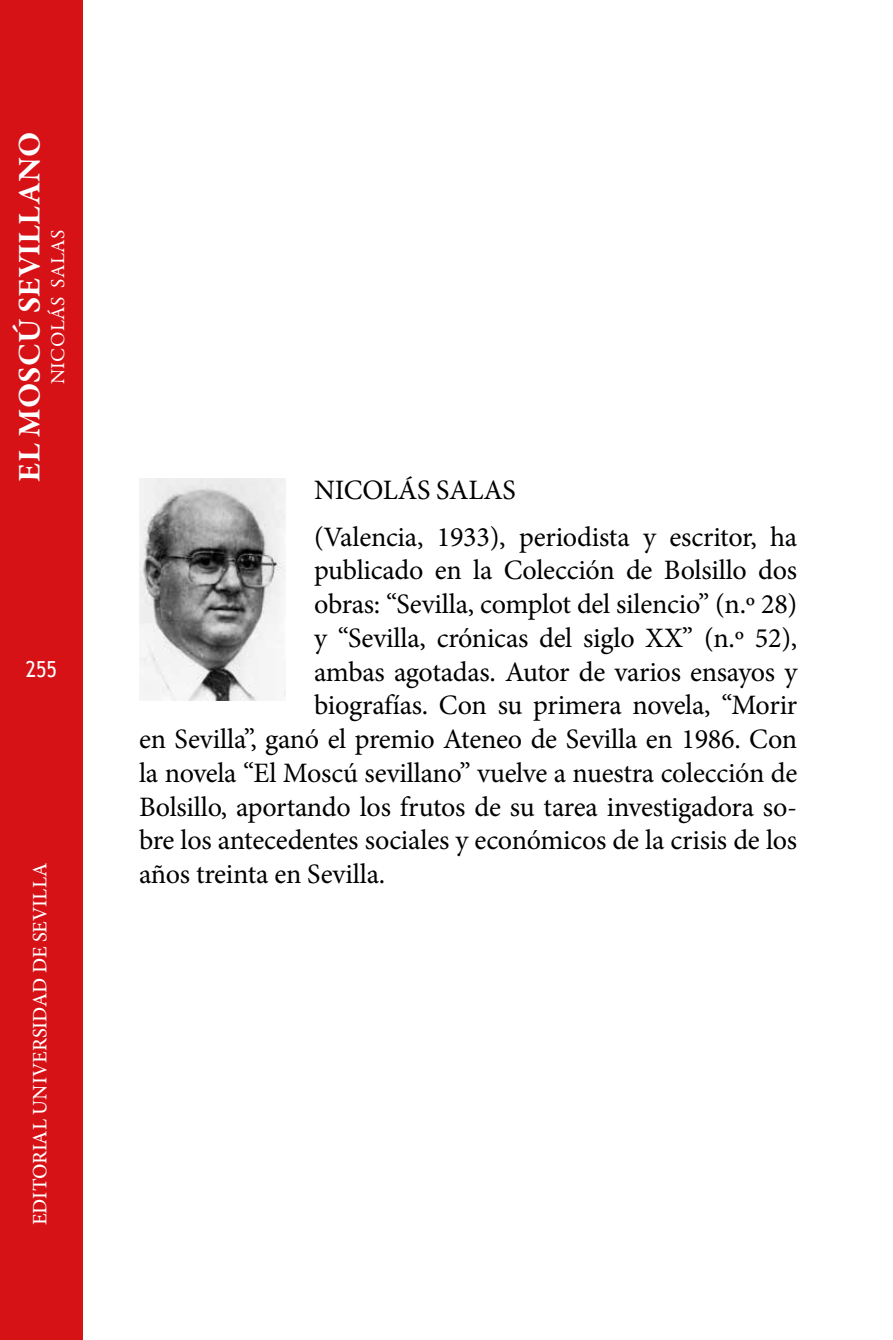
<style>
.page{position:relative;width:893px;height:1340px;background:#fff}
.page>*{position:absolute;margin:0;border:0;box-sizing:border-box;transform-origin:0 0}
.t1{font:700 32.18px "Garamond Premr Pro";letter-spacing:.005em;color:#fff}
.t2{font:28.12px/46.6px "Minion Pro";letter-spacing:-.01em;color:#000}
.t3{font:22.05px "Trebuchet MS";color:#fff;scale:.9 1}
.t4{font:500 20.47px "Minion Pro";color:#fff}
.t5{font:19.8px "Garamond Premr Pro";letter-spacing:.02em;color:#fff}
</style>
<div class="page">
<img style="left:139px;top:478px;width:147px;height:222px">
<div style="left:0;top:0;width:83px;height:1339px;background:#d61217"></div>
<p class="t1" style="left:10px;top:482px;width:351px;rotate:-90deg">EL MOSCÚ SEVILLANO</p>
<p class="t5" style="left:46px;top:384px;width:156px;rotate:-90deg">NICOLÁS SALAS</p>
<p class="t3" style="left:26px;top:656px;width:36px">255</p>
<p class="t4" style="left:26px;top:1225px;width:364px;rotate:-90deg">EDITORIAL UNIVERSIDAD DE SEVILLA</p>
<p class="t2" style="left:314px;top:467px;width:485px">NICOLÁS SALAS<br>(Valencia, 1933), periodista y escritor, ha</p>
<p class="t2" style="left:314px;top:547px;width:485px">publicado en la Colección de Bolsillo dos</p>
<p class="t2" style="left:314px;top:581px;width:485px">obras: “Sevilla, complot del silencio” (n.º 28)</p>
<p class="t2" style="left:314px;top:614px;width:485px">y “Sevilla, crónicas del siglo XX” (n.º 52),</p>
<p class="t2" style="left:314px;top:648px;width:485px">ambas agotadas. Autor de varios ensayos y</p>
<p class="t2" style="left:314px;top:682px;width:485px">biografías. Con su primera novela, “Morir</p>
<p class="t2" style="left:139px;top:716px;width:660px">en Sevilla”, ganó el premio Ateneo de Sevilla en 1986. Con</p>
<p class="t2" style="left:139px;top:749px;width:660px">la novela “El Moscú sevillano” vuelve a nuestra colección de</p>
<p class="t2" style="left:139px;top:783px;width:660px">Bolsillo, aportando los frutos de su tarea investigadora so-</p>
<p class="t2" style="left:139px;top:817px;width:660px">bre los antecedentes sociales y económicos de la crisis de los</p>
<p class="t2" style="left:139px;top:851px;width:248px">años treinta en Sevilla.</p>
</div>
